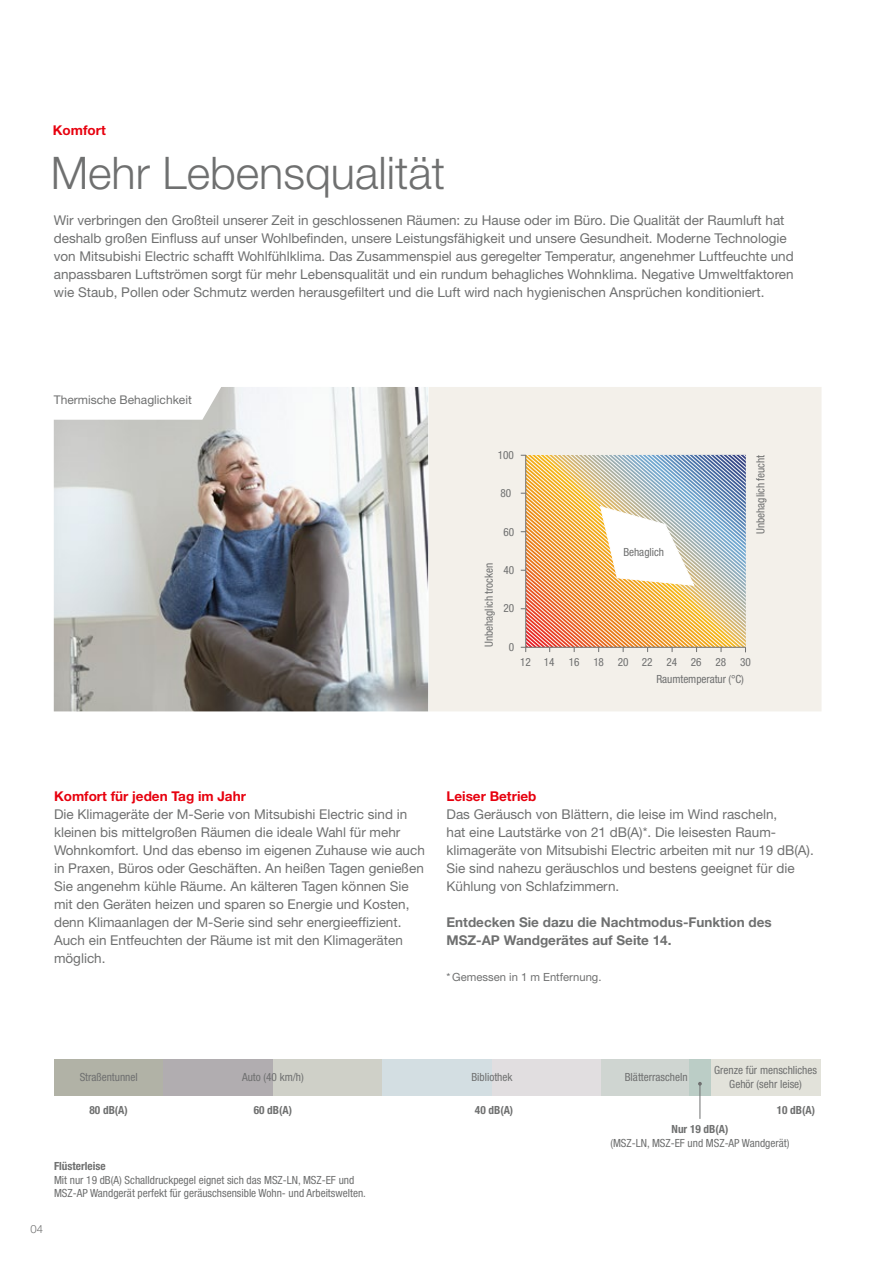
<style>
.page{position:relative;width:893px;height:1263px;background:#fff}
.page>*{position:absolute;margin:0;border:0;box-sizing:border-box;transform-origin:0 0}
.t1{font:300 45px "Helvetica Neue LT Pro";color:#6f7070}
.t2{font:13.5px/18px "Helvetica Neue LT Pro";color:#6f7070}
.t3{font:700 13.5px/18px "Helvetica Neue LT Pro";color:#6f7070}
.t4{font:700 13.5px "Helvetica Neue LT Pro";color:#e7000e}
.t5{font:12px "Helvetica Neue LT Pro";color:#6f7070}
.t6{font:condensed 11.25px/13.5px "Helvetica Neue LT Pro";color:#6f7070}
.t7{font:700 condensed 11.25px "Helvetica Neue LT Pro";color:#6f7070}
.t8{font:11.25px "Helvetica Neue LT Pro";color:#6f7070}
.t9{font:300 11.25px "Helvetica Neue LT Pro";color:#6f7070}
</style>
<div class="page">
<img style="left:54px;top:387px;width:374px;height:324px">
<div style="left:429px;top:387px;width:392px;height:324px;background:#f3f0ea"></div>
<div style="left:54px;top:1059px;width:109px;height:36px;background:#b1b2a6"></div>
<div style="left:163px;top:1059px;width:110px;height:36px;background:#b1adb0"></div>
<div style="left:273px;top:1059px;width:109px;height:36px;background:#cfd0c8"></div>
<div style="left:382px;top:1059px;width:110px;height:36px;background:#d3dee2"></div>
<div style="left:492px;top:1059px;width:109px;height:36px;background:#e1dee0"></div>
<div style="left:711px;top:1059px;width:109px;height:36px;background:#e2e2da"></div>
<div style="left:601px;top:1059px;width:88px;height:36px;background:#cfd5d1"></div>
<div style="left:689px;top:1059px;width:22px;height:36px;background:#bbcdc6"></div>
<hr style="left:699px;top:1084px;width:1px;height:34px;background:#6f7070">
<svg style="left:698px;top:1082px;width:4px;height:4px"></svg>
<svg style="left:54px;top:387px;width:170px;height:33px"></svg>
<img style="left:521px;top:455px;width:225px;height:197px">
<hr style="left:521px;top:647px;width:225px;height:1px;background:#6f7070">
<hr style="left:525px;top:455px;width:1px;height:197px;background:#6f7070">
<p class="t4" style="left:53px;top:122px;width:54px">Komfort</p>
<h1 class="t1" style="left:51px;top:145px;width:396px">Mehr Lebensqualität</h1>
<p class="t2" style="left:54px;top:211px;width:741px">Wir verbringen den Großteil unserer Zeit in geschlossenen Räumen: zu Hause oder im Büro. Die Qualität der Raumluft hat deshalb großen Einfluss auf unser Wohlbefinden, unsere Leistungsfähigkeit und unsere Gesundheit. Moderne Technologie von Mitsubishi Electric schafft Wohlfühlklima. Das Zusammenspiel aus geregelter Temperatur, angenehmer Luftfeuchte und anpassbaren Luftströmen sorgt für mehr Lebensqualität und ein rundum behagliches Wohnklima. Negative Umweltfaktoren wie Staub, Pollen oder Schmutz werden herausgefiltert und die Luft wird nach hygienischen Ansprüchen konditioniert.</p>
<p class="t5" style="left:54px;top:392px;width:140px">Thermische Behaglichkeit</p>
<p class="t6" style="left:498px;top:448px;width:18px">100</p>
<p class="t6" style="left:500px;top:486px;width:12px">80</p>
<p class="t6" style="left:503px;top:525px;width:12px">60</p>
<p class="t6" style="left:482px;top:647px;width:86px;rotate:-90deg">Unbehaglich trocken</p>
<p class="t6" style="left:503px;top:563px;width:12px">40</p>
<p class="t6" style="left:503px;top:602px;width:12px">20</p>
<p class="t6" style="left:509px;top:640px;width:7px">0</p>
<p class="t6" style="left:623px;top:545px;width:42px">Behaglich</p>
<p class="t6" style="left:754px;top:534px;width:80px;rotate:-90deg">Unbehaglich feucht</p>
<p class="t6" style="left:520px;top:655px;width:36px">12 14</p>
<p class="t6" style="left:569px;top:655px;width:183px">16 18 20 22 24 26 28 30</p>
<p class="t6" style="left:656px;top:672px;width:89px">Raumtemperatur (°C)</p>
<p class="t4" style="left:54px;top:788px;width:193px">Komfort für jeden Tag im Jahr</p>
<p class="t2" style="left:54px;top:805px;width:372px">Die Klimageräte der M-Serie von Mitsubishi Electric sind in kleinen bis mittelgroßen Räumen die ideale Wahl für mehr Wohnkomfort. Und das ebenso im eigenen Zuhause wie auch in Praxen, Büros oder Geschäften. An heißen Tagen genießen Sie angenehm kühle Räume. An kälteren Tagen können Sie mit den Geräten heizen und sparen so Energie und Kosten, denn Klimaanlagen der M-Serie sind sehr energieeffizient.<br>Auch ein Entfeuchten der Räume ist mit den Klimageräten möglich.</p>
<p class="t4" style="left:446px;top:788px;width:91px">Leiser Betrieb</p>
<p class="t2" style="left:446px;top:805px;width:369px">Das Geräusch von Blättern, die leise im Wind rascheln,<br>hat eine Lautstärke von 21 dB(A)*. Die leisesten Raum&shy;klimageräte von Mitsubishi Electric arbeiten mit nur 19 dB(A).<br>Sie sind nahezu geräuschlos und bestens geeignet für die Kühlung von Schlafzimmern.</p>
<p class="t3" style="left:446px;top:913px;width:327px">Entdecken Sie dazu die Nachtmodus-Funktion des<br>MSZ-AP Wandgerätes auf Seite 14.</p>
<p class="t8" style="left:446px;top:970px;width:156px">* Gemessen in 1 m Entfernung.</p>
<p class="t9" style="left:30px;top:1222px;width:14px">04</p>
<p class="t6" style="left:242px;top:1070px;width:63px">Auto (40 km/h)</p>
<p class="t6" style="left:471px;top:1070px;width:43px">Bibliothek</p>
<p class="t6" style="left:625px;top:1070px;width:64px">Blätterrascheln</p>
<p class="t6" style="left:714px;top:1063px;width:104px;text-align:center">Grenze für menschliches<br>Gehör (sehr leise)</p>
<p class="t6" style="left:80px;top:1070px;width:60px">Straßentunnel</p>
<p class="t7" style="left:90px;top:1103px;width:40px">80 dB(A)</p>
<p class="t7" style="left:254px;top:1103px;width:40px">60 dB(A)</p>
<p class="t7" style="left:475px;top:1103px;width:40px">40 dB(A)</p>
<p class="t7" style="left:777px;top:1103px;width:40px">10 dB(A)</p>
<p class="t7" style="left:671px;top:1123px;width:58px">Nur 19 dB(A)</p>
<p class="t6" style="left:610px;top:1136px;width:181px">(MSZ-LN, MSZ-EF und MSZ-AP Wandgerät)</p>
<p class="t7" style="left:54px;top:1159px;width:53px">Flüsterleise</p>
<p class="t6" style="left:54px;top:1173px;width:313px">Mit nur 19 dB(A) Schalldruckpegel eignet sich das MSZ-LN, MSZ-EF und<br>MSZ-AP Wandgerät perfekt für geräuschsensible Wohn- und Arbeitswelten.</p>
</div>
